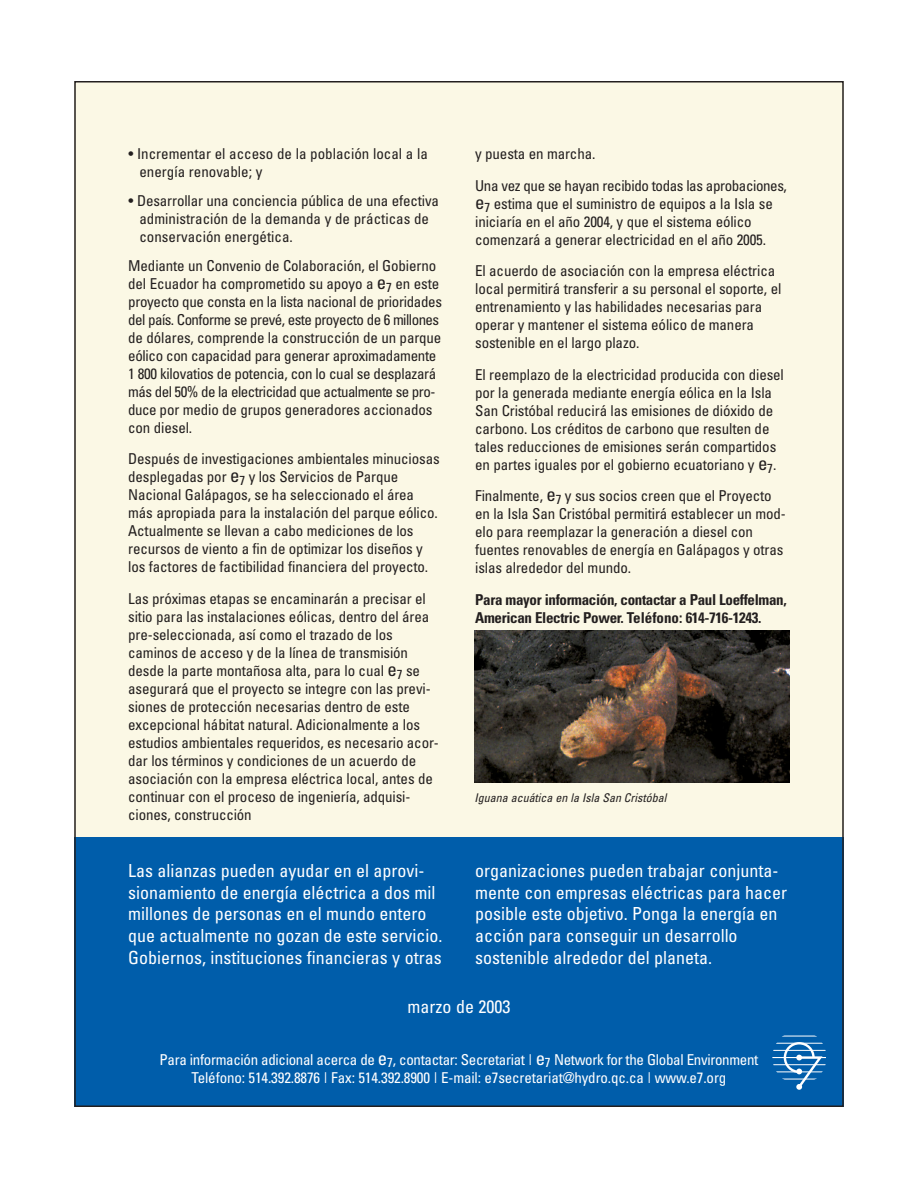
<style>
.page{position:relative;width:918px;height:1188px;background:#fff}
.page>*{position:absolute;margin:0;border:0;box-sizing:border-box;transform-origin:0 0}
.t1{font:condensed 18px/21.8px "Univers";color:#fff}
.t2{font:condensed 15px/18px "Univers";letter-spacing:-.01em;color:#231f1f}
.t3{font:condensed 15px/18px "Univers";letter-spacing:-.02em;color:#fff;text-align:center}
.t4{font:700 condensed 15px/18px "Univers";letter-spacing:-.02em;color:#231f1f}
.t5{font:italic condensed 12px "Univers";color:#231f1f}
.s1{font-size:18.75px}
</style>
<div class="page">
<div style="left:74px;top:81px;width:770px;height:1026px;background:#fbf8e5"></div>
<div style="left:74px;top:837px;width:770px;height:270px;background:#005daa"></div>
<svg style="left:772px;top:1035px;width:54px;height:55px"></svg>
<img style="left:474px;top:630px;width:316px;height:152px">
<p class="t2" style="left:139px;top:146px;width:290px;text-indent:-11px">• Incrementar el acceso de la población local a la energía renovable; y</p>
<p class="t2" style="left:139px;top:193px;width:301px;text-indent:-11px">• Desarrollar una conciencia pública de una efectiva administración de la demanda y de prácticas de conservación energética.</p>
<p class="t2" style="left:128px;top:258px;width:315px">Mediante un Convenio de Colaboración, el Gobierno del Ecuador ha comprometido su apoyo a <span class="s1">e</span><sub>7</sub> en este proyecto que consta en la lista nacional de prioridades del país. Conforme se prevé, este proyecto de 6 millones de dólares, comprende la construcción de un parque eólico con capacidad para generar aproximadamente 1 800 kilovatios de potencia, con lo cual se desplazará más del 50% de la electricidad que actualmente se pro&shy;duce por medio de grupos generadores accionados con diesel.</p>
<p class="t2" style="left:128px;top:451px;width:313px">Después de investigaciones ambientales minuciosas desplegadas por <span class="s1">e</span><sub>7</sub> y los Servicios de Parque Nacional Galápagos, se ha seleccionado el área más apropiada para la instalación del parque eólico.<br>Actualmente se llevan a cabo mediciones de los recursos de viento a fin de optimizar los diseños y los factores de factibilidad financiera del proyecto.</p>
<p class="t2" style="left:128px;top:591px;width:312px">Las próximas etapas se encaminarán a precisar el sitio para las instalaciones eólicas, dentro del área pre-seleccionada, así como el trazado de los caminos de acceso y de la línea de transmisión desde la parte montañosa alta, para lo cual <span class="s1">e</span><sub>7</sub> se asegurará que el proyecto se integre con las previ&shy;siones de protección necesarias dentro de este excepcional hábitat natural. Adicionalmente a los estudios ambientales requeridos, es necesario acor&shy;dar los términos y condiciones de un acuerdo de asociación con la empresa eléctrica local, antes de continuar con el proceso de ingeniería, adquisi&shy;ciones, construcción</p>
<p class="t2" style="left:475px;top:140px;width:313px;line-height:31.5px">y puesta en marcha.<br>Una vez que se hayan recibido todas las aprobaciones,</p>
<p class="t2" style="left:475px;top:196px;width:299px"><span class="s1">e</span><sub>7</sub> estima que el suministro de equipos a la Isla se iniciaría en el año 2004, y que el sistema eólico comenzará a generar electricidad en el año 2005.</p>
<p class="t2" style="left:475px;top:263px;width:308px">El acuerdo de asociación con la empresa eléctrica local permitirá transferir a su personal el soporte, el entrenamiento y las habilidades necesarias para operar y mantener el sistema eólico de manera sostenible en el largo plazo.</p>
<p class="t2" style="left:475px;top:367px;width:310px">El reemplazo de la electricidad producida con diesel por la generada mediante energía eólica en la Isla San Cristóbal reducirá las emisiones de dióxido de carbono. Los créditos de carbono que resulten de tales reducciones de emisiones serán compartidos en partes iguales por el gobierno ecuatoriano y <span class="s1">e</span><sub>7</sub>.</p>
<p class="t2" style="left:475px;top:488px;width:312px">Finalmente, <span class="s1">e</span><sub>7</sub> y sus socios creen que el Proyecto en la Isla San Cristóbal permitirá establecer un mod&shy;elo para reemplazar la generación a diesel con fuentes renovables de energía en Galápagos y otras islas alrededor del mundo.</p>
<p class="t4" style="left:475px;top:592px;width:313px">Para mayor información, contactar a Paul Loeffelman,<br>American Electric Power. Teléfono: 614-716-1243.</p>
<p class="t5" style="left:475px;top:793px;width:193px">Iguana acuática en la Isla San Cristóbal</p>
<p class="t1" style="left:128px;top:861px;width:316px">Las alianzas pueden ayudar en el aprovi&shy;sionamiento de energía eléctrica a dos mil millones de personas en el mundo entero que actualmente no gozan de este servicio.<br>Gobiernos, instituciones financieras y otras</p>
<p class="t1" style="left:475px;top:861px;width:313px">organizaciones pueden trabajar conjunta&shy;mente con empresas eléctricas para hacer posible este objetivo. Ponga la energía en acción para conseguir un desarrollo sostenible alrededor del planeta.</p>
<p class="t1" style="left:408px;top:998px;width:104px">marzo de 2003</p>
<p class="t3" style="left:160px;top:1052px;width:600px">Para información adicional acerca de <span class="s1">e</span><sub>7</sub>, contactar: Secretariat | <span class="s1">e</span><sub>7</sub> Network for the Global Environment<br>Teléfono: 514.392.8876 | Fax: 514.392.8900 | E-mail: e7secretariat@hydro.qc.ca | www.e7.org</p>
</div>
